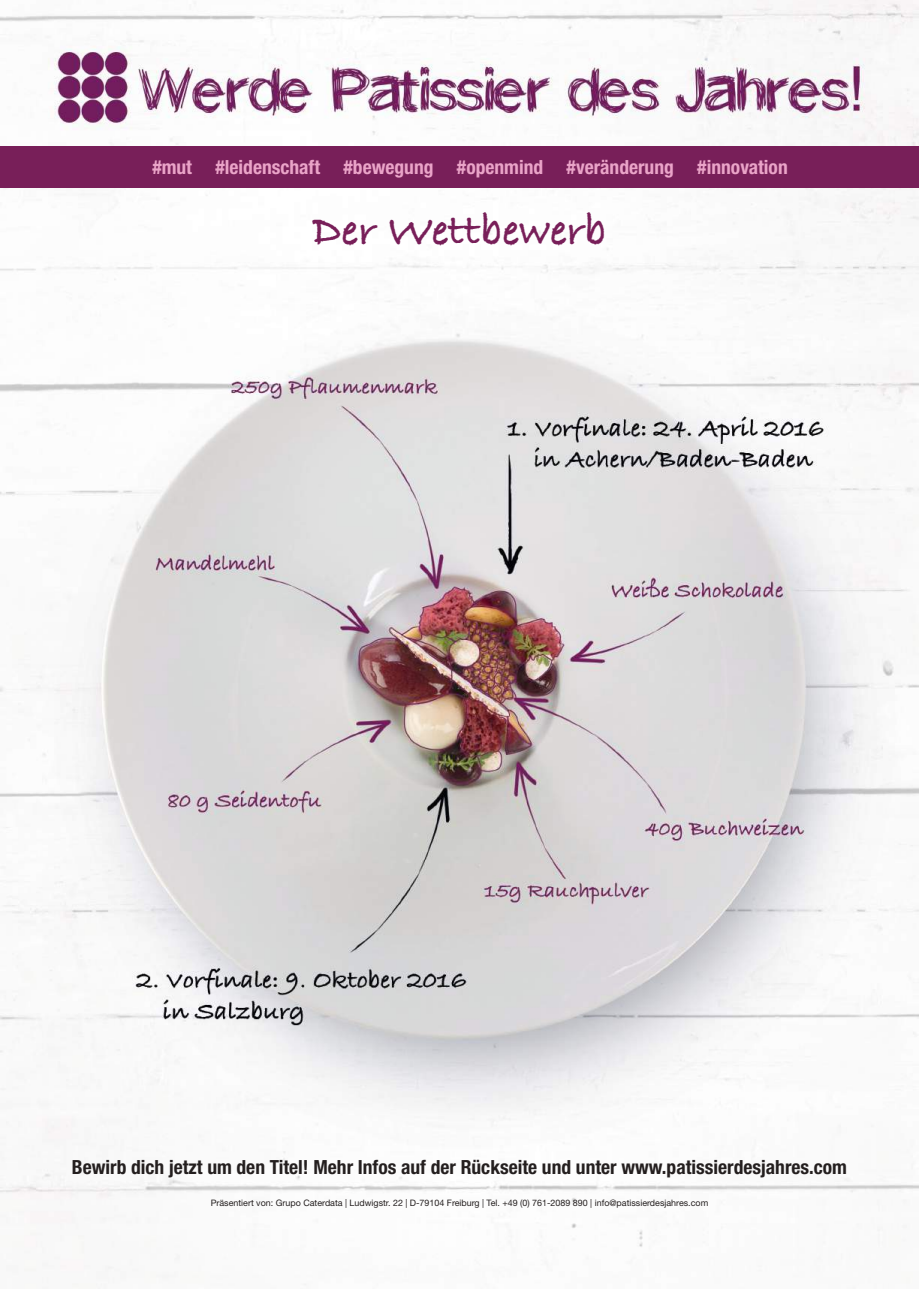
<style>
.page{position:relative;width:919px;height:1289px;background:#fff}
.page>*{position:absolute;margin:0;border:0;box-sizing:border-box;transform-origin:0 0}
.t1{font:700 45px "Bradley Hand ITCTT";color:#781f59}
.t2{font:700 condensed 19.5px "Helvetica Neue LT Std";color:#241f1f}
.t3{font:700 condensed 19.5px "Helvetica Neue LT Std";color:#eaa4c8}
.t4{font:8.85px "Helvetica Neue LT Std";color:#241f1f}
</style>
<div class="page">
<img style="left:0;top:0;width:918px;height:1285px">
<div style="left:0;top:146px;width:918px;height:42px;background:#781f59"></div>
<h2 class="t3" style="left:152px;top:155px;width:636px">#mut #leidenschaft #bewegung #openmind #veränderung #innovation</h2>
<h1 class="t1" style="left:312px;top:196px;width:295px">Der Wettbewerb</h1>
<h2 class="t2" style="left:72px;top:1155px;width:776px">Bewirb dich jetzt um den Titel! Mehr Infos auf der Rückseite und unter www.patissierdesjahres.com</h2>
<p class="t4" style="left:211px;top:1197px;width:499px">Präsentiert von: Grupo Caterdata | Ludwigstr. 22 | D-79104 Freiburg | Tel. +49 (0) 761-2089 890 | info@patissierdesjahres.com</p>
</div>
